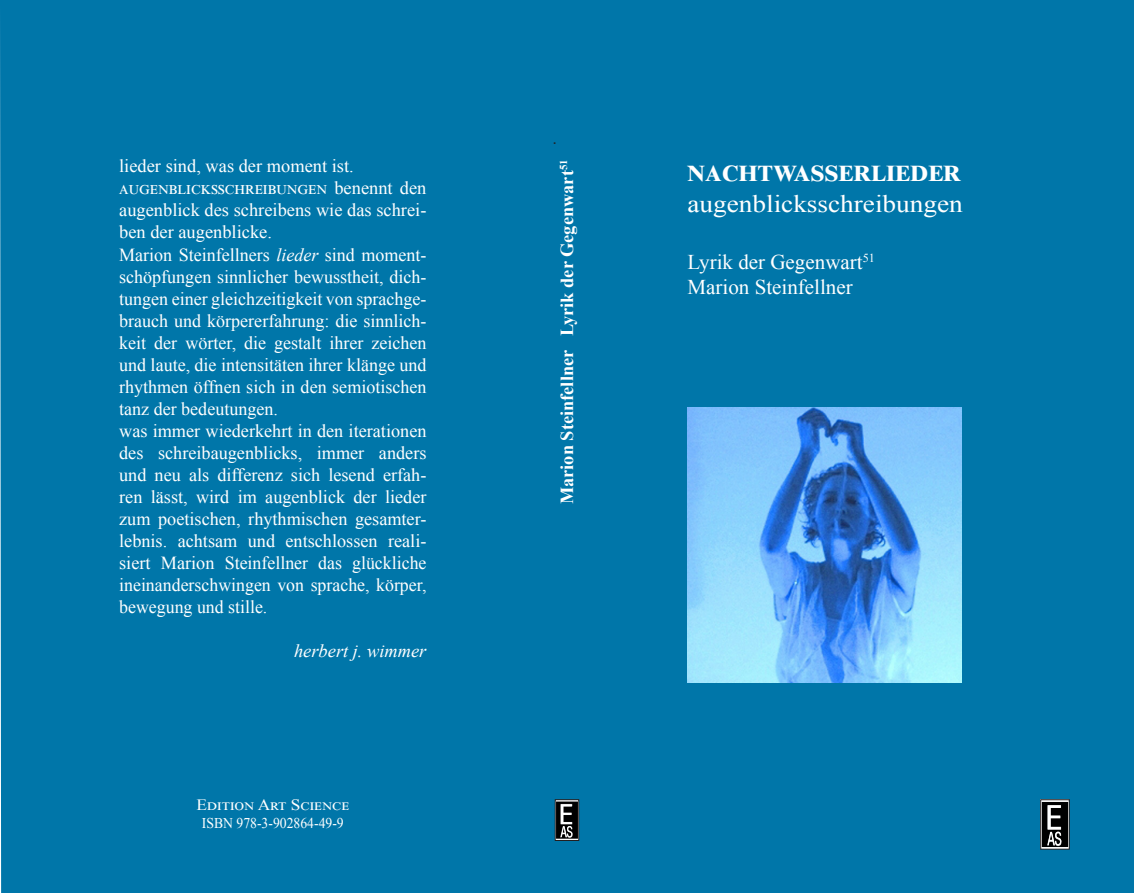
<style>
.page{position:relative;width:1134px;height:893px;background:#0076a9}
.page>*{position:absolute;margin:0;border:0;box-sizing:border-box;transform-origin:0 0}
.t1{font:700 31.5px "Times New Roman";color:#fff}
.t2{font:24.5px "Times New Roman";color:#fff;scale:1.11 1}
.t3{font:21px "Times New Roman";color:#fff}
.t4{font:18.38px/22.1px "Times New Roman";color:#fff;text-align:justify}
.t5{font:700 18.38px "Times New Roman";color:#fff}
.t6{font:italic 18.38px "Times New Roman";color:#fff}
.t7{font:15.75px "Times New Roman";color:#fff;scale:1.1 1}
.t8{font:14.88px "Times New Roman";color:#fff;scale:.92 1}
.s1{font-style:italic}
</style>
<div class="page">
<img style="left:1042px;top:801px;width:25px;height:46px">
<div style="left:1040px;top:799px;width:29px;height:50px;border:1px solid #231f20"></div>
<img style="left:557px;top:801px;width:20px;height:38px">
<div style="left:555px;top:799px;width:24px;height:42px;border:1px solid #231f20"></div>
<img style="left:687px;top:408px;width:275px;height:275px">
<p class="t4" style="left:119px;top:155px;width:236px">lieder sind, was der moment ist.</p>
<p class="t4" style="left:119px;top:177px;width:309px">augenblicksschreibungen benennt den augenblick des schreibens wie das schrei&shy;ben der augenblicke.</p>
<p class="t4" style="left:119px;top:243px;width:309px">Marion Steinfellners <span class="s1">lieder</span> sind moment&shy;schöpfungen sinnlicher bewusstheit, dich&shy;tungen einer gleichzeitigkeit von sprachge&shy;brauch und körpererfahrung: die sinnlich&shy;keit der wörter, die gestalt ihrer zeichen und laute, die intensitäten ihrer klänge und rhythmen öffnen sich in den semiotischen tanz der bedeutungen.</p>
<p class="t4" style="left:119px;top:419px;width:309px">was immer wiederkehrt in den iterationen des schreibaugenblicks, immer anders und neu als differenz sich lesend erfah&shy;ren lässt, wird im augenblick der lieder zum poetischen, rhythmischen gesamter&shy;lebnis. achtsam und entschlossen reali&shy;siert Marion Steinfellner das glückliche ineinanderschwingen von sprache, körper, bewegung und stille.</p>
<p class="t6" style="left:294px;top:639px;width:134px">herbert j. wimmer</p>
<p class="t7" style="left:197px;top:794px;width:140px">Edition Art Science</p>
<p class="t8" style="left:202px;top:813px;width:156px">ISBN 978-3-902864-49-9</p>
<p class="t5" style="left:554px;top:504px;width:346px;rotate:-90deg">Marion Steinfellner Lyrik der Gegenwart<sup>51</sup></p>
<p class="t1" style="left:687px;top:148px;width:275px">nachtwasserlieder</p>
<p class="t2" style="left:687px;top:187px;width:249px">augenblicksschreibungen</p>
<p class="t3" style="left:687px;top:247px;width:189px">Lyrik der Gegenwart<sup>51</sup></p>
<p class="t3" style="left:687px;top:272px;width:167px">Marion Steinfellner</p>
</div>
